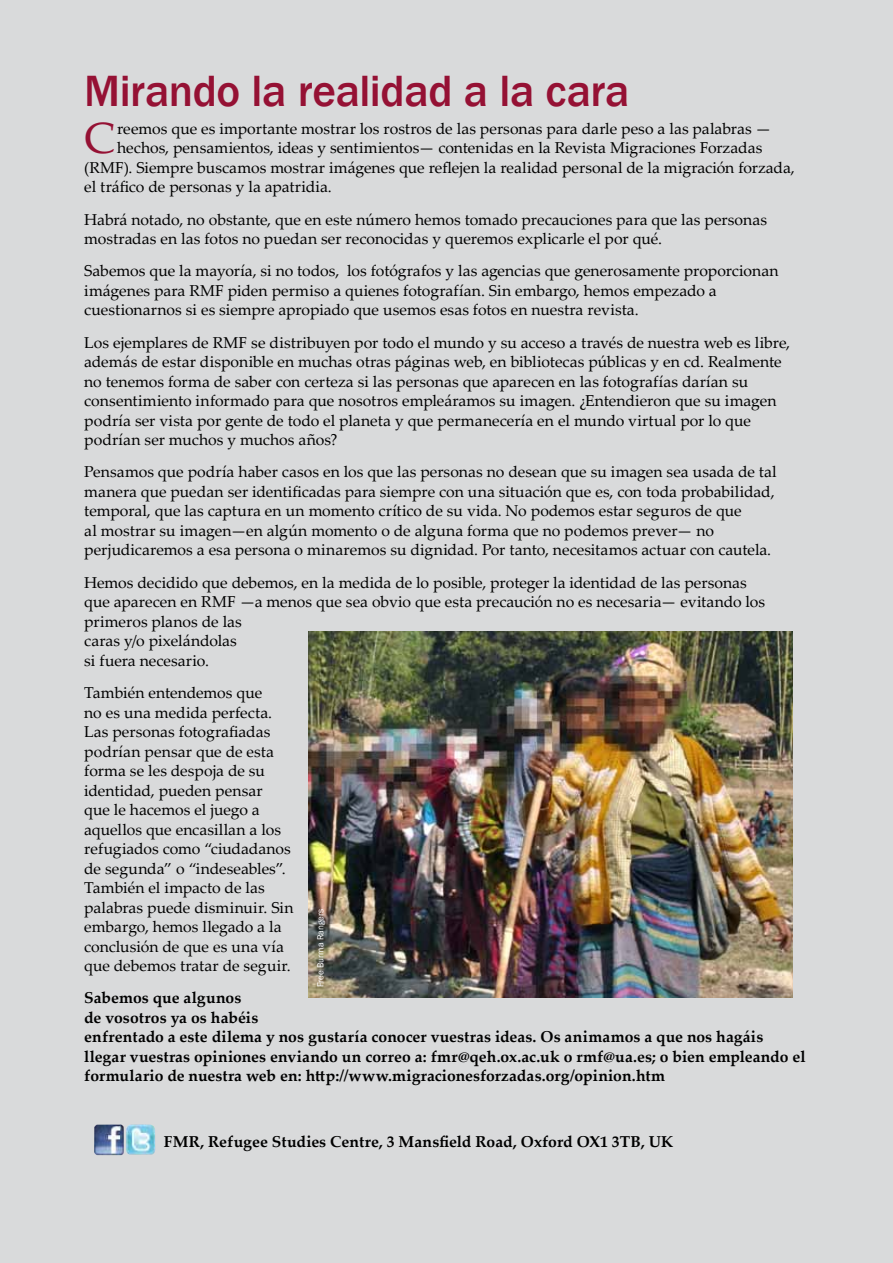
<style>
.page{position:relative;width:893px;height:1263px;background:#d9dadb}
.page>*{position:absolute;margin:0;border:0;box-sizing:border-box;transform-origin:0 0}
.t1{font:500 45px "Franklin Gothic";letter-spacing:-.01em;color:#951134}
.t2{font:43.8px "Palatino Linotype";color:#951134}
.t3{font:15.75px/19.5px "Palatino Linotype";color:#000}
.t4{font:700 15.75px/19.5px "Palatino Linotype";letter-spacing:.005em;color:#000}
.t5{font:9px "Franklin Gothic";color:#fff}
</style>
<div class="page">
<img style="left:309px;top:631px;width:483px;height:367px">
<img style="left:94px;top:1124px;width:61px;height:31px">
<h1 class="t1" style="left:84px;top:63px;width:547px">Mirando la realidad a la cara</h1>
<h2 class="t2" style="left:84px;top:107px;width:33px">C</h2>
<p class="t3" style="left:117px;top:118px;width:656px">reemos que es importante mostrar los rostros de las personas para darle peso a las palabras —</p>
<p class="t3" style="left:117px;top:138px;width:647px">hechos, pensamientos, ideas y sentimientos— contenidas en la Revista Migraciones Forzadas</p>
<p class="t3" style="left:84px;top:157px;width:712px">(RMF). Siempre buscamos mostrar imágenes que reflejen la realidad personal de la migración forzada,</p>
<p class="t3" style="left:84px;top:177px;width:249px">el tráfico de personas y la apatridia.</p>
<p class="t3" style="left:84px;top:209px;width:684px">Habrá notado, no obstante, que en este número hemos tomado precauciones para que las personas mostradas en las fotos no puedan ser reconocidas y queremos explicarle el por qué.</p>
<p class="t3" style="left:84px;top:261px;width:696px">Sabemos que la mayoría, si no todos, los fotógrafos y las agencias que generosamente proporcionan imágenes para RMF piden permiso a quienes fotografían. Sin embargo, hemos empezado a cuestionarnos si es siempre apropiado que usemos esas fotos en nuestra revista.</p>
<p class="t3" style="left:84px;top:332px;width:707px">Los ejemplares de RMF se distribuyen por todo el mundo y su acceso a través de nuestra web es libre, además de estar disponible en muchas otras páginas web, en bibliotecas públicas y en cd. Realmente no tenemos forma de saber con certeza si las personas que aparecen en las fotografías darían su consentimiento informado para que nosotros empleáramos su imagen. ¿Entendieron que su imagen podría ser vista por gente de todo el planeta y que permanecería en el mundo virtual por lo que podrían ser muchos y muchos años?</p>
<p class="t3" style="left:84px;top:462px;width:694px">Pensamos que podría haber casos en los que las personas no desean que su imagen sea usada de tal manera que puedan ser identificadas para siempre con una situación que es, con toda probabilidad, temporal, que las captura en un momento crítico de su vida. No podemos estar seguros de que<br>al mostrar su imagen—en algún momento o de alguna forma que no podemos prever— no perjudicaremos a esa persona o minaremos su dignidad. Por tanto, necesitamos actuar con cautela.</p>
<p class="t3" style="left:84px;top:572px;width:682px">Hemos decidido que debemos, en la medida de lo posible, proteger la identidad de las personas que aparecen en RMF —a menos que sea obvio que esta precaución no es necesaria— evitando los primeros planos de las<br>caras y/o pixelándolas<br>si fuera necesario.</p>
<p class="t3" style="left:84px;top:682px;width:211px">También entendemos que<br>no es una medida perfecta.<br>Las personas fotografiadas podrían pensar que de esta forma se les despoja de su identidad, pueden pensar<br>que le hacemos el juego a aquellos que encasillan a los refugiados como “ciudadanos de segunda” o “indeseables”.<br>También el impacto de las palabras puede disminuir. Sin embargo, hemos llegado a la conclusión de que es una vía que debemos tratar de seguir.</p>
<p class="t4" style="left:84px;top:988px;width:723px">Sabemos que algunos<br>de vosotros ya os habéis<br>enfrentado a este dilema y nos gustaría conocer vuestras ideas. Os animamos a que nos hagáis llegar vuestras opiniones enviando un correo a: fmr@qeh.ox.ac.uk o rmf@ua.es; o bien empleando el formulario de nuestra web en: http://www.migracionesforzadas.org/opinion.htm</p>
<p class="t5" style="left:315px;top:987px;width:79px;rotate:-90deg">Free Burma Rangers</p>
<p class="t4" style="left:164px;top:1131px;width:511px">FMR, Refugee Studies Centre, 3 Mansfield Road, Oxford OX1 3TB, UK</p>
</div>
